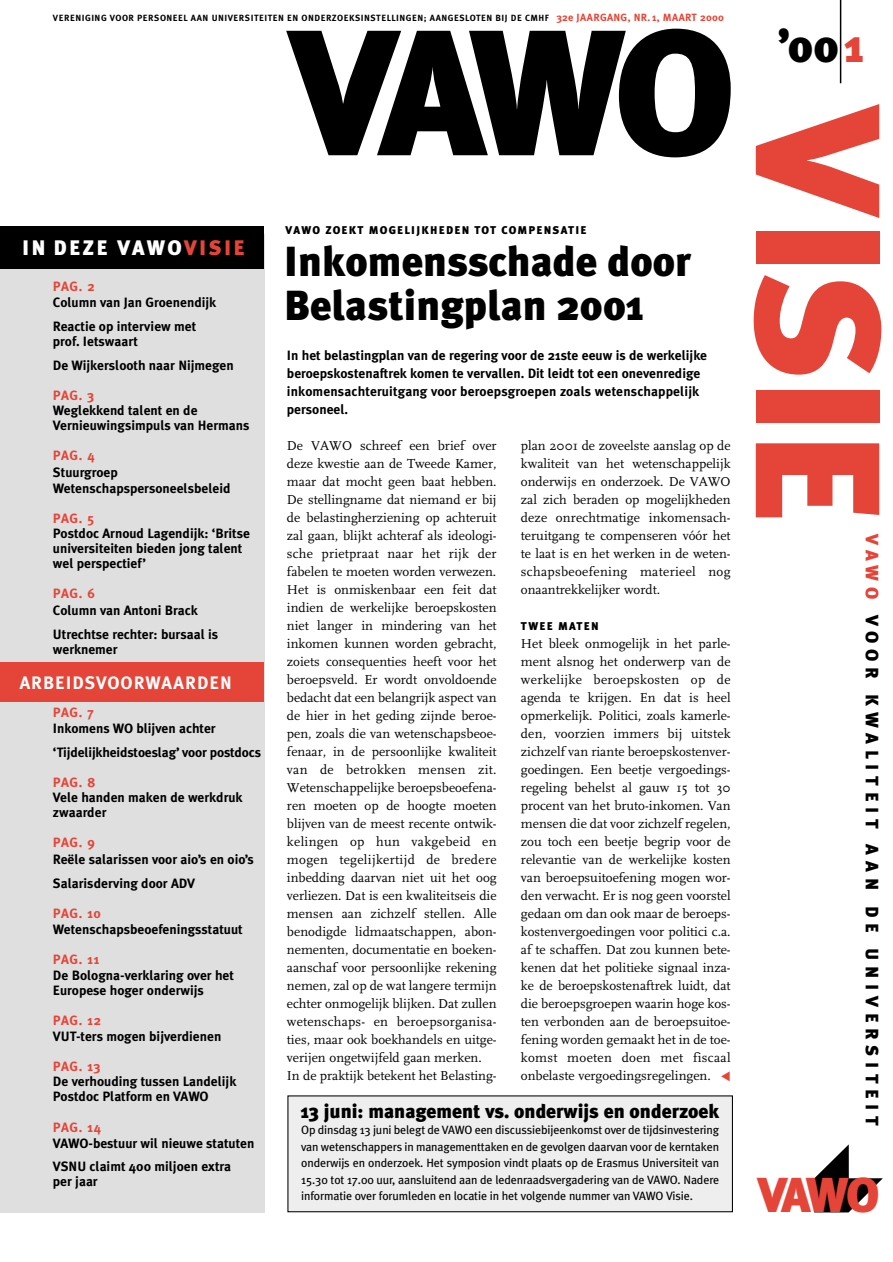
<style>
.page{position:relative;width:893px;height:1262px;background:#fff}
.page>*{position:absolute;margin:0;border:0;box-sizing:border-box;transform-origin:0 0}
.t1{font:900 178.5px "Meta Plus";color:#000}
.t2{font:900 177px "Meta Plus";color:#e54538}
.t3{font:900 49.05px "Meta Plus";color:#e54538}
.t4{font:900 46.5px "Meta Plus";color:#000}
.t5{font:900 42px/43.5px "Meta Plus";color:#000}
.t6{font:900 21px "Meta Plus";letter-spacing:.11em;color:#fff}
.t7{font:900 19.5px "Meta Plus";color:#000}
.t8{font:900 18px "Meta Plus";letter-spacing:.315em;color:#000}
.t9{font:700 18px "Meta Plus";letter-spacing:.055em;color:#fff}
.t10{font:13.5px/18px "FF Scala";color:#000;text-align:justify}
.t11{font:700 13.5px/15px "Meta Plus";color:#000}
.t12{font:700 13.5px "Meta Plus";letter-spacing:.045em;color:#e54538}
.t13{font:12px/16.5px "Meta Plus";letter-spacing:-.01em;color:#000;text-align:justify}
.t14{font:900 11.25px "Meta Plus";letter-spacing:.11em;color:#000}
.t15{font:700 9px "Meta Plus";letter-spacing:.055em;color:#000}
.s1{font-size:10.5px;color:#e54538}
.s2{color:#e54538}
</style>
<div class="page">
<div style="left:0;top:234px;width:264px;height:978px;background:#dfdfdf"></div>
<hr style="left:839px;top:0;width:2px;height:83px;background:#000">
<div style="left:0;top:226px;width:264px;height:42px;background:#000"></div>
<div style="left:0;top:662px;width:264px;height:40px;background:#e54538"></div>
<div style="left:288px;top:1095px;width:444px;height:116px;background:#eee"></div>
<div style="left:287px;top:1095px;width:446px;height:117px;border:1px solid #000"></div>
<svg style="left:813px;top:1144px;width:69px;height:68px"></svg>
<p class="t15" style="left:53px;top:15px;width:672px">VERENIGING VOOR PERSONEEL AAN UNIVERSITEITEN EN ONDERZOEKSINSTELLINGEN; AANGESLOTEN BIJ DE CMHF <span class="s1">32e JAARGANG, NR. 1, MAART 2000</span></p>
<h1 class="t1" style="left:290px;top:28px;width:447px">VAWO</h1>
<p class="t14" style="left:286px;top:226px;width:302px">VAWO ZOEKT MOGELIJKHEDEN TOT COMPENSATIE</p>
<h3 class="t6" style="left:22px;top:240px;width:224px">IN DEZE VAWO<span class="s2">VISIE</span></h3>
<h3 class="t5" style="left:284px;top:244px;width:408px">Inkomensschade door<br>Belastingplan 2001</h3>
<p class="t11" style="left:287px;top:348px;width:421px;line-height:18px">In het belastingplan van de regering voor de 21ste eeuw is de werkelijke beroepskostenaftrek komen te vervallen. Dit leidt tot een onevenredige inkomensachteruitgang voor beroepsgroepen zoals wetenschappelijk personeel.</p>
<p class="t12" style="left:53px;top:281px;width:43px">PAG. 2</p>
<p class="t11" style="left:53px;top:292px;width:165px;line-height:24px">Column van Jan Groenendijk<br>Reactie op interview met</p>
<p class="t11" style="left:53px;top:331px;width:182px;line-height:24px">prof. Ietswaart<br>De Wijkerslooth naar Nijmegen</p>
<p class="t12" style="left:53px;top:391px;width:43px">PAG. 3</p>
<p class="t11" style="left:53px;top:404px;width:198px">Weglekkend talent en de<br>Vernieuwingsimpuls van Hermans</p>
<p class="t12" style="left:53px;top:451px;width:43px">PAG. 4</p>
<p class="t11" style="left:53px;top:465px;width:179px;line-height:16.5px">Stuurgroep<br>Wetenschapspersoneelsbeleid</p>
<p class="t12" style="left:53px;top:514px;width:43px">PAG. 5</p>
<p class="t11" style="left:53px;top:527px;width:199px">Postdoc Arnoud Lagendijk: ‘Britse universiteiten bieden jong talent wel perspectief’</p>
<p class="t12" style="left:53px;top:589px;width:44px">PAG. 6</p>
<p class="t11" style="left:53px;top:599px;width:167px;line-height:24px">Column van Antoni Brack<br>Utrechtse rechter: bursaal is</p>
<p class="t11" style="left:53px;top:643px;width:66px">werknemer</p>
<p class="t10" style="left:287px;top:438px;width:211px;text-align:left">De VAWO schreef een brief over deze kwestie aan de Tweede Kamer, maar dat mocht geen baat hebben.<br>De stellingname dat niemand er bij de belastingherziening op achteruit zal gaan, blijkt achteraf als ideologi&shy;sche prietpraat naar het rijk der fabelen te moeten worden verwezen.<br>Het is onmiskenbaar een feit dat indien de werkelijke beroepskosten niet langer in mindering van het inkomen kunnen worden gebracht, zoiets consequenties heeft voor het beroepsveld. Er wordt onvoldoende bedacht dat een belangrijk aspect van de hier in het geding zijnde beroe&shy;pen, zoals die van wetenschapsbeoe&shy;fenaar, in de persoonlijke kwaliteit van de betrokken mensen zit.<br>Wetenschappelijke beroepsbeoefena&shy;ren moeten op de hoogte moeten blijven van de meest recente ontwik&shy;kelingen op hun vakgebeid en mogen tegelijkertijd de bredere inbedding daarvan niet uit het oog verliezen. Dat is een kwaliteitseis die mensen aan zichzelf stellen. Alle benodigde lidmaatschappen, abon&shy;nementen, documentatie en boeken&shy;aanschaf voor persoonlijke rekening nemen, zal op de wat langere termijn echter onmogelijk blijken. Dat zullen wetenschaps- en beroepsorganisa&shy;ties, maar ook boekhandels en uitge&shy;verijen ongetwijfeld gaan merken.<br>In de praktijk betekent het Belasting-</p>
<p class="t10" style="left:521px;top:438px;width:211px">plan 2001 de zoveelste aanslag op de kwaliteit van het wetenschappelijk onderwijs en onderzoek. De VAWO zal zich beraden op mogelijkheden deze onrechtmatige inkomensach&shy;teruitgang te compenseren vóór het te laat is en het werken in de weten&shy;schapsbeoefening materieel nog onaantrekkelijker wordt.</p>
<p class="t14" style="left:521px;top:622px;width:79px">TWEE MATEN</p>
<p class="t10" style="left:521px;top:636px;width:211px">Het bleek onmogelijk in het parle&shy;ment alsnog het onderwerp van de werkelijke beroepskosten op de agenda te krijgen. En dat is heel opmerkelijk. Politici, zoals kamerle&shy;den, voorzien immers bij uitstek zichzelf van riante beroepskostenver&shy;goedingen. Een beetje vergoedings&shy;regeling behelst al gauw 15 tot 30 procent van het bruto-inkomen. Van mensen die dat voor zichzelf regelen, zou toch een beetje begrip voor de relevantie van de werkelijke kosten van beroepsuitoefening mogen wor&shy;den verwacht. Er is nog geen voorstel gedaan om dan ook maar de beroeps&shy;kostenvergoedingen voor politici c.a. af te schaffen. Dat zou kunnen bete&shy;kenen dat het politieke signaal inza&shy;ke de beroepskostenaftrek luidt, dat die beroepsgroepen waarin hoge kos&shy;ten verbonden aan de beroepsuitoe&shy;fening worden gemaakt het in de toe&shy;komst moeten doen met fiscaal onbelaste vergoedingsregelingen.</p>
<h3 class="t9" style="left:20px;top:676px;width:213px">ARBEIDSVOORWAARDEN</h3>
<p class="t12" style="left:53px;top:707px;width:42px">PAG. 7</p>
<p class="t11" style="left:53px;top:718px;width:210px;line-height:24px">Inkomens WO blijven achter ‘Tijdelijkheidstoeslag’ voor postdocs</p>
<p class="t12" style="left:53px;top:778px;width:44px">PAG. 8</p>
<p class="t11" style="left:53px;top:791px;width:191px">Vele handen maken de werkdruk zwaarder</p>
<p class="t12" style="left:53px;top:838px;width:44px">PAG. 9</p>
<p class="t11" style="left:53px;top:848px;width:202px;line-height:24px">Reële salarissen voor aio’s en oio’s<br>Salarisderving door ADV</p>
<p class="t12" style="left:53px;top:908px;width:49px">PAG. 10</p>
<p class="t11" style="left:53px;top:923px;width:191px">Wetenschapsbeoefeningsstatuut</p>
<p class="t12" style="left:53px;top:955px;width:48px">PAG. 11</p>
<p class="t11" style="left:53px;top:968px;width:182px">De Bologna-verklaring over het<br>Europese hoger onderwijs</p>
<p class="t12" style="left:53px;top:1015px;width:49px">PAG. 12</p>
<p class="t11" style="left:53px;top:1030px;width:170px">VUT-ters mogen bijverdienen</p>
<p class="t12" style="left:53px;top:1062px;width:49px">PAG. 13</p>
<p class="t11" style="left:53px;top:1075px;width:185px">De verhouding tussen Landelijk<br>Postdoc Platform en VAWO</p>
<p class="t12" style="left:53px;top:1122px;width:50px">PAG. 14</p>
<p class="t11" style="left:53px;top:1133px;width:203px;line-height:22.5px">VAWO-bestuur wil nieuwe statuten<br>VSNU claimt 400 miljoen extra</p>
<p class="t11" style="left:53px;top:1175px;width:46px">per jaar</p>
<h3 class="t7" style="left:301px;top:1103px;width:420px">13 juni: management vs. onderwijs en onderzoek</h3>
<p class="t13" style="left:301px;top:1123px;width:419px">Op dinsdag 13 juni belegt de VAWO een discussiebijeenkomst over de tijdsinvestering van wetenschappers in managementtaken en de gevolgen daarvan voor de kerntaken onderwijs en onderzoek. Het symposion vindt plaats op de Erasmus Universiteit van 15.30 tot 17.00 uur, aansluitend aan de ledenraadsvergadering van de VAWO. Nadere informatie over forumleden en locatie in het volgende nummer van VAWO Visie.</p>
<h3 class="t4" style="left:777px;top:29px;width:88px">’00<span class="s2">1</span></h3>
<h2 class="t2" style="left:881px;top:108px;width:417px;rotate:90deg">VISIE</h2>
<h3 class="t8" style="left:878px;top:534px;width:593px;rotate:90deg"><span class="s2">VAWO</span> VOOR KWALITEIT AAN DE UNIVERSITEIT</h3>
<h3 class="t3" style="left:757px;top:1177px;width:123px">VAWO</h3>
</div>
